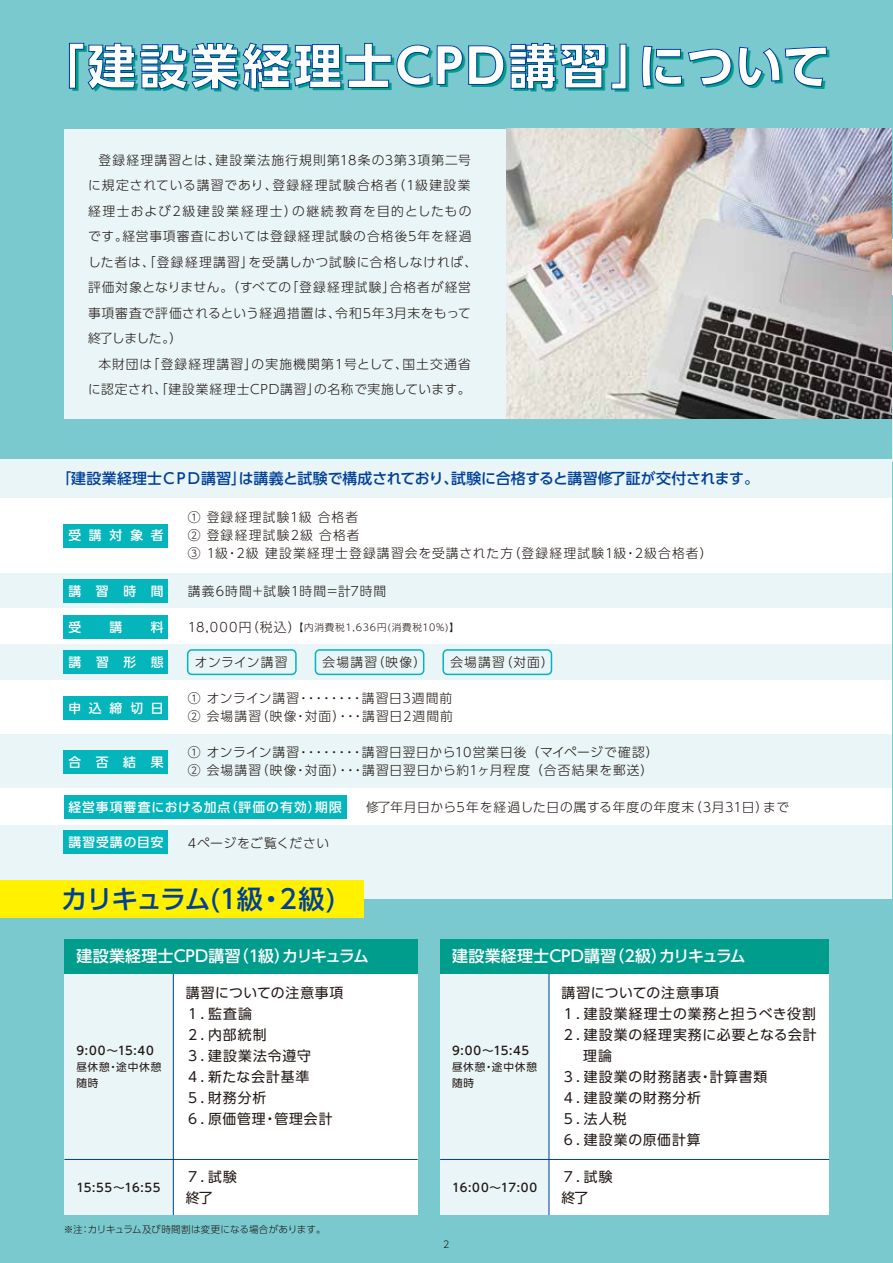
<style>
.page{position:relative;width:893px;height:1263px;background:#79c9ce}
.page>*{position:absolute;margin:0;border:0;box-sizing:border-box;transform-origin:0 0}
.t1{font:700 48.15px "UD Shin Go Pro";letter-spacing:.055em;color:#fff}
.t2{font:500 26.25px "UD Shin Go Pro";letter-spacing:-.04em;color:#003f98}
.t3{font:500 15.9px "UD Shin Go Pro";color:#fff}
.t4{font:500 14.85px "UD Shin Go Pro";letter-spacing:-.01em;color:#003f98}
.t5{font:13.8px/21px "UD Shin Go Pro";letter-spacing:.065em;color:#221815}
.t6{font:13.8px "UD Shin Go Pro";letter-spacing:.04em;color:#221815}
.t7{font:300 12.75px/25.5px "UD Shin Go Pro";letter-spacing:.075em;color:#221815}
.t8{font:300 12.75px "UD Shin Go Pro";letter-spacing:.05em;color:#221815}
.t9{font:500 12.75px "UD Shin Go Pro";letter-spacing:.105em;color:#fff}
.t10{font:500 12.75px "UD Shin Go Pro";letter-spacing:.085em;color:#fff}
.t11{font:300 12.75px "UD Shin Go Pro";letter-spacing:.04em;color:#221815}
.t12{font:500 12.75px "UD Shin Go Pro";letter-spacing:.075em;color:#fff}
.t13{font:300 12.75px "UD Shin Go Pro";letter-spacing:.035em;color:#221815}
.t14{font:500 11.7px "UD Shin Go Pro";letter-spacing:.05em;color:#221815}
.t15{font:10.65px/16.5px "UD Shin Go Pro";letter-spacing:.085em;color:#221815}
.t16{font:300 9.6px "UD Shin Go Pro";letter-spacing:.08em;color:#221815}
.t17{font:300 9.6px "UD Shin Go Pro";letter-spacing:.01em;color:#221815}
.t18{font:300 9.6px "UD Shin Go Pro";letter-spacing:.03em;color:#221815}
.s1{font-size:12.75px}
</style>
<div class="page">
<div style="left:0;top:573px;width:893px;height:36px;background:#e9f5f6"></div>
<div style="left:0;top:479px;width:893px;height:94px;background:#fff"></div>
<div style="left:64px;top:129px;width:828px;height:290px;background:#e9f5f6"></div>
<div style="left:0;top:609px;width:893px;height:36px;background:#fff"></div>
<div style="left:0;top:645px;width:893px;height:36px;background:#e9f5f6"></div>
<div style="left:0;top:681px;width:893px;height:54px;background:#fff"></div>
<div style="left:0;top:735px;width:893px;height:54px;background:#e9f5f6"></div>
<div style="left:0;top:789px;width:893px;height:36px;background:#fff"></div>
<div style="left:0;top:825px;width:893px;height:74px;background:#e9f5f6"></div>
<div style="left:64px;top:947px;width:354px;height:268px;background:#fff"></div>
<div style="left:440px;top:947px;width:388px;height:268px;background:#fff"></div>
<div style="left:64px;top:947px;width:109px;height:268px;background:#e9f5f6"></div>
<div style="left:440px;top:947px;width:109px;height:268px;background:#e9f5f6"></div>
<hr style="left:549px;top:967px;width:1px;height:248px;background:#003e8d">
<hr style="left:173px;top:967px;width:1px;height:248px;background:#003e8d">
<hr style="left:440px;top:1159px;width:389px;height:1px;background:#003e8d">
<hr style="left:64px;top:1159px;width:354px;height:1px;background:#003e8d">
<div style="left:64px;top:940px;width:354px;height:34px;background:#009d8c"></div>
<div style="left:440px;top:940px;width:388px;height:34px;background:#009d8c"></div>
<div style="left:0;top:880px;width:364px;height:38px;background:#fff100"></div>
<img style="left:506px;top:129px;width:386px;height:290px">
<div style="left:0;top:460px;width:893px;height:38px;background:#e9f5f6"></div>
<svg style="left:69px;top:42px;width:558px;height:48px"></svg>
<svg style="left:641px;top:45px;width:91px;height:42px"></svg>
<svg style="left:738px;top:46px;width:89px;height:41px"></svg>
<div style="left:64px;top:831px;width:104px;height:23px;background:#04b5bc"></div>
<div style="left:64px;top:795px;width:283px;height:24px;background:#04b5bc"></div>
<div style="left:64px;top:750px;width:104px;height:23px;background:#04b5bc"></div>
<div style="left:64px;top:579px;width:104px;height:23px;background:#04b5bc"></div>
<div style="left:64px;top:524px;width:104px;height:23px;background:#04b5bc"></div>
<div style="left:64px;top:696px;width:104px;height:23px;background:#04b5bc"></div>
<div style="left:64px;top:650px;width:104px;height:24px;background:#04b5bc"></div>
<div style="left:187px;top:649px;width:110px;height:26px;border:2px solid #04b5bc;border-radius:4px"></div>
<div style="left:315px;top:649px;width:109px;height:26px;border:2px solid #04b5bc;border-radius:4px"></div>
<div style="left:442px;top:649px;width:110px;height:26px;border:2px solid #04b5bc;border-radius:4px"></div>
<div style="left:64px;top:615px;width:104px;height:24px;background:#04b5bc"></div>
<hr style="left:892px;top:1168px;width:1px;height:95px;background:#e9f5f6">
<hr style="left:892px;top:967px;width:1px;height:73px;background:#fff">
<hr style="left:892px;top:1039px;width:1px;height:36px;background:#e9f5f6">
<hr style="left:892px;top:1075px;width:1px;height:36px;background:#fff">
<hr style="left:892px;top:1111px;width:1px;height:36px;background:#e9f5f6">
<hr style="left:892px;top:1147px;width:1px;height:36px;background:#fff">
<hr style="left:892px;top:149px;width:1px;height:90px;background:#e9f5f6">
<hr style="left:892px;top:295px;width:1px;height:56px;background:#e9f5f6">
<hr style="left:892px;top:239px;width:1px;height:56px;background:#fff">
<hr style="left:892px;top:351px;width:1px;height:55px;background:#fff">
<hr style="left:892px;top:406px;width:1px;height:56px;background:#e9f5f6">
<hr style="left:892px;top:462px;width:1px;height:428px;background:#fff">
<hr style="left:892px;top:851px;width:1px;height:116px;background:#e9f5f6">
<hr style="left:892px;top:76px;width:1px;height:73px;background:#04b5bc">
<h1 class="t1" style="left:37px;top:27px;width:795px">「建設業経理士CPD講習」について</h1>
<p class="t7" style="left:88px;top:146px;width:391px;text-indent:10px">登録経理講習とは、建設業法施行規則第18条の3第3項第二号に規定されている講習であり、登録経理試験合格者（1級建設業経理士および2級建設業経理士）の継続教育を目的としたものです。経営事項審査においては登録経理試験の合格後5年を経過した者は、「登録経理講習」を受講しかつ試験に合格しなければ、評価対象となりません。（すべての「登録経理試験」合格者が経営事項審査で評価されるという経過措置は、令和5年3月末をもって終了しました。）</p>
<p class="t7" style="left:88px;top:350px;width:384px;text-align:right">本財団は「登録経理講習」の実施機関第１号として、国土交通省に認定され、「建設業経理士CPD講習」の名称で実施しています。</p>
<p class="t4" style="left:56px;top:467px;width:704px">「建設業経理士ＣＰＤ講習」は講義と試験で構成されており、試験に合格すると講習修了証が交付されます。</p>
<p class="t9" style="left:68px;top:525px;width:97px">受講対象者</p>
<p class="t9" style="left:68px;top:580px;width:97px">講習時間</p>
<p class="t7" style="left:188px;top:507px;width:526px;line-height:18px">① 登録経理試験1級 合格者<br>② 登録経理試験2級 合格者<br>③ 1級・2級 建設業経理士登録講習会を受講された方（登録経理試験1級・2級合格者）</p>
<p class="t7" style="left:188px;top:578px;width:200px">講義6時間+試験1時間=計7時間</p>
<p class="t9" style="left:68px;top:617px;width:14px">受</p>
<p class="t9" style="left:109px;top:617px;width:14px">講</p>
<p class="t9" style="left:151px;top:617px;width:14px">料</p>
<p class="t16" style="left:188px;top:620px;width:273px"><span class="s1">18,000円（税込）</span>【内消費税1,636円(消費税１０％)】</p>
<p class="t9" style="left:68px;top:652px;width:97px">講習形態</p>
<p class="t13" style="left:195px;top:652px;width:94px">オンライン講習</p>
<p class="t7" style="left:323px;top:649px;width:105px">会場講習（映像）</p>
<p class="t7" style="left:450px;top:649px;width:105px">会場講習（対面）</p>
<p class="t9" style="left:68px;top:697px;width:97px">申込締切日</p>
<p class="t7" style="left:188px;top:689px;width:267px;line-height:18px">① オンライン講習・・・・・・・・講習日3週間前<br>② 会場講習（映像・対面）・・・講習日2週間前</p>
<p class="t9" style="left:68px;top:751px;width:97px">合否結果</p>
<p class="t7" style="left:188px;top:743px;width:472px;line-height:18px">① オンライン講習・・・・・・・・講習日翌日から10営業日後 （マイページで確認）<br>② 会場講習（映像・対面）・・・講習日翌日から約1ヶ月程度 （合否結果を郵送）</p>
<p class="t10" style="left:68px;top:797px;width:275px">経営事項審査における加点（評価の有効）期限</p>
<p class="t12" style="left:68px;top:832px;width:97px">講習受講の目安</p>
<p class="t11" style="left:188px;top:832px;width:143px">4ページをご覧ください</p>
<h2 class="t2" style="left:61px;top:878px;width:276px">カリキュラム(1級・2級)</h2>
<p class="t8" style="left:366px;top:797px;width:424px">修了年月日から5年を経過した日の属する年度の年度末（3月31日）まで</p>
<p class="t3" style="left:76px;top:943px;width:294px">建設業経理士CPD講習（1級）カリキュラム</p>
<p class="t3" style="left:452px;top:943px;width:295px">建設業経理士CPD講習（2級）カリキュラム</p>
<p class="t14" style="left:76px;top:1041px;width:79px">9:00～15:40</p>
<p class="t15" style="left:76px;top:1058px;width:87px">昼休憩・途中休憩随時</p>
<p class="t5" style="left:186px;top:982px;width:159px">講習についての注意事項<br>１．監査論<br>２．内部統制<br>３．建設業法令遵守<br>４．新たな会計基準<br>５．財務分析<br>６．原価管理・管理会計</p>
<p class="t14" style="left:452px;top:1041px;width:79px">9:00～15:45</p>
<p class="t15" style="left:452px;top:1058px;width:87px">昼休憩・途中休憩随時</p>
<p class="t6" style="left:561px;top:982px;width:159px">講習についての注意事項</p>
<p class="t5" style="left:561px;top:1003px;width:256px">１．建設業経理士の業務と担うべき役割</p>
<p class="t5" style="left:561px;top:1024px;width:257px">２．建設業の経理実務に必要となる会計</p>
<p class="t5" style="left:583px;top:1045px;width:30px">理論</p>
<p class="t5" style="left:561px;top:1066px;width:207px">３．建設業の財務諸表・計算書類</p>
<p class="t5" style="left:561px;top:1087px;width:141px">４．建設業の財務分析</p>
<p class="t5" style="left:561px;top:1108px;width:67px">５．法人税</p>
<p class="t5" style="left:561px;top:1129px;width:141px">６．建設業の原価計算</p>
<p class="t14" style="left:76px;top:1178px;width:86px">15:55～16:55</p>
<p class="t5" style="left:186px;top:1166px;width:53px">７．試験終了</p>
<p class="t14" style="left:452px;top:1178px;width:87px">16:00～17:00</p>
<p class="t5" style="left:561px;top:1166px;width:53px">７．試験終了</p>
<p class="t17" style="left:64px;top:1222px;width:263px">※注：カリキュラム及び時間割は変更になる場合があります。</p>
<p class="t18" style="left:443px;top:1237px;width:8px">2</p>
</div>
